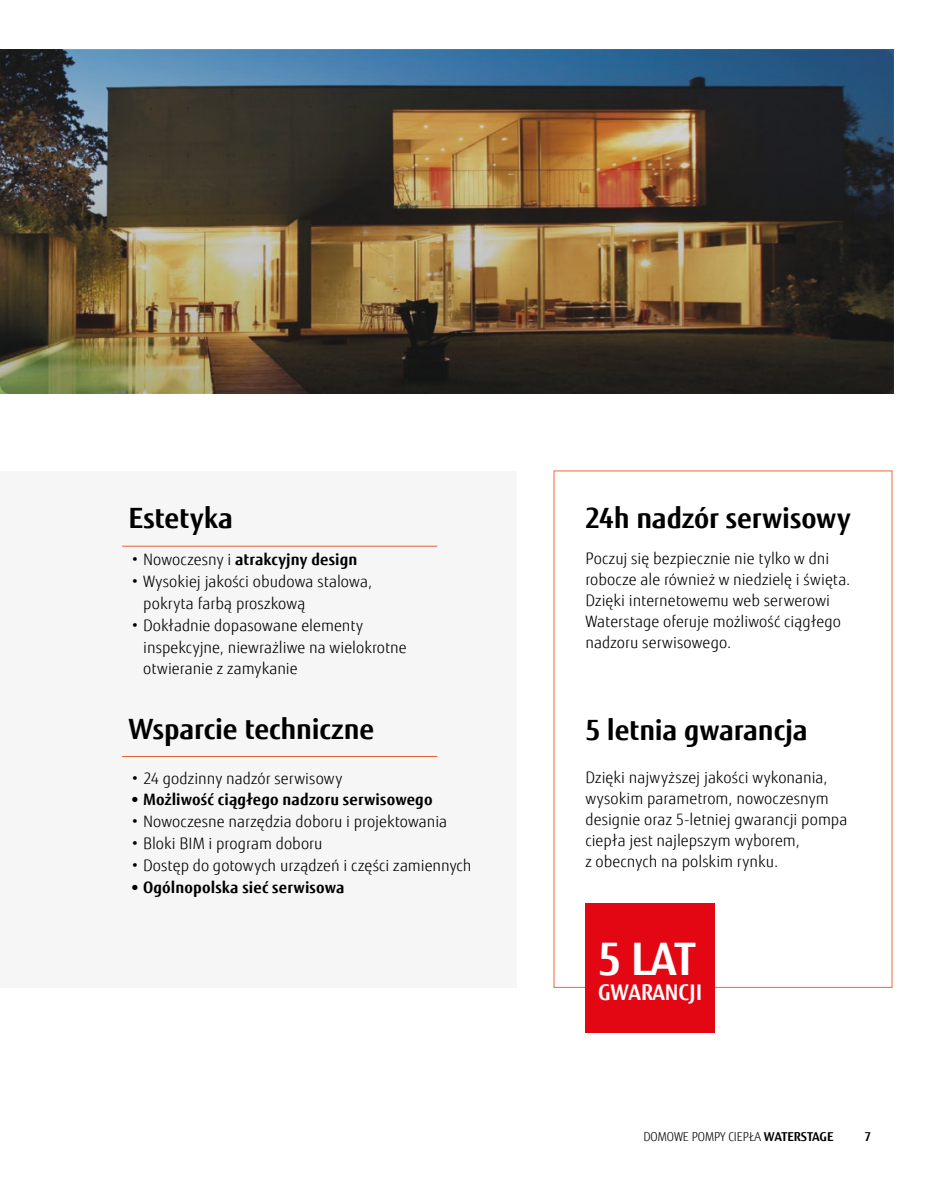
<style>
.page{position:relative;width:943px;height:1191px;background:#fff}
.page>*{position:absolute;margin:0;border:0;box-sizing:border-box;transform-origin:0 0}
.t1{font:700 44.8px "Fujitsu Sans";color:#fff;scale:.96 1}
.t2{font:700 28px "Fujitsu Sans";letter-spacing:-.01em;color:#000}
.t3{font:700 21.7px "Fujitsu Sans";color:#fff;scale:.96 1}
.t4{font:300 15.75px/21px "Fujitsu Sans";letter-spacing:.005em;color:#000}
.t5{font:700 15.75px "Fujitsu Sans";letter-spacing:.01em;color:#000}
.t6{font:300 12.25px "Fujitsu Sans";color:#000;scale:.96 1}
.t7{font:700 12.25px "Fujitsu Sans";color:#000}
.s1{font-weight:300}
.s2{font-weight:700}
</style>
<div class="page">
<div style="left:0;top:471px;width:516px;height:516px;background:#f6f6f6"></div>
<img style="left:0;top:50px;width:893px;height:344px;border-radius:10px">
<hr style="left:122px;top:546px;width:315px;height:1px;background:#ec6837">
<hr style="left:122px;top:756px;width:315px;height:1px;background:#ec6837">
<div style="left:585px;top:903px;width:129px;height:129px;background:#e30613"></div>
<h2 class="t2" style="left:128px;top:499px;width:106px">Estetyka</h2>
<p class="t5" style="left:131px;top:549px;width:228px"><span class="s1">• Nowoczesny i</span> atrakcyjny design</p>
<p class="t4" style="left:143px;top:570px;width:230px;line-height:21.9px;text-indent:-12px">• Wysokiej jakości obudowa stalowa, pokryta farbą proszkową</p>
<p class="t4" style="left:143px;top:614px;width:265px;line-height:21.9px;text-indent:-12px">• Dokładnie dopasowane elementy inspekcyjne, niewrażliwe na wielokrotne otwieranie z zamykanie</p>
<h2 class="t2" style="left:128px;top:710px;width:247px">Wsparcie techniczne</h2>
<p class="t4" style="left:131px;top:767px;width:213px">• 24 godzinny nadzór serwisowy</p>
<p class="t5" style="left:131px;top:789px;width:303px">• Możliwość ciągłego nadzoru serwisowego</p>
<p class="t4" style="left:131px;top:811px;width:318px">• Nowoczesne narzędzia doboru i projektowania</p>
<p class="t4" style="left:131px;top:833px;width:193px">• Bloki BIM i program doboru</p>
<p class="t4" style="left:131px;top:855px;width:342px">• Dostęp do gotowych urządzeń i części zamiennych</p>
<p class="t5" style="left:131px;top:877px;width:215px">• Ogólnopolska sieć serwisowa</p>
<h2 class="t2" style="left:585px;top:500px;width:267px">24h nadzór serwisowy</h2>
<p class="t4" style="left:585px;top:548px;width:266px">Poczuj się bezpiecznie nie tylko w dni robocze ale również w niedzielę i święta.<br>Dzięki internetowemu web serwerowi Waterstage oferuje możliwość ciągłego nadzoru serwisowego.</p>
<h2 class="t2" style="left:585px;top:712px;width:224px">5 letnia gwarancja</h2>
<p class="t4" style="left:585px;top:767px;width:263px">Dzięki najwyższej jakości wykonania, wysokim parametrom, nowoczesnym designie oraz 5-letniej gwarancji pompa ciepła jest najlepszym wyborem,<br>z obecnych na polskim rynku.</p>
<h1 class="t1" style="left:598px;top:929px;width:103px">5 LAT</h1>
<h3 class="t3" style="left:598px;top:978px;width:110px">GWARANCJI</h3>
<p class="t6" style="left:643px;top:1129px;width:200px">DOMOWE POMPY CIEPŁA <span class="s2">WATERSTAGE</span></p>
<p class="t7" style="left:864px;top:1129px;width:8px">7</p>
</div>
